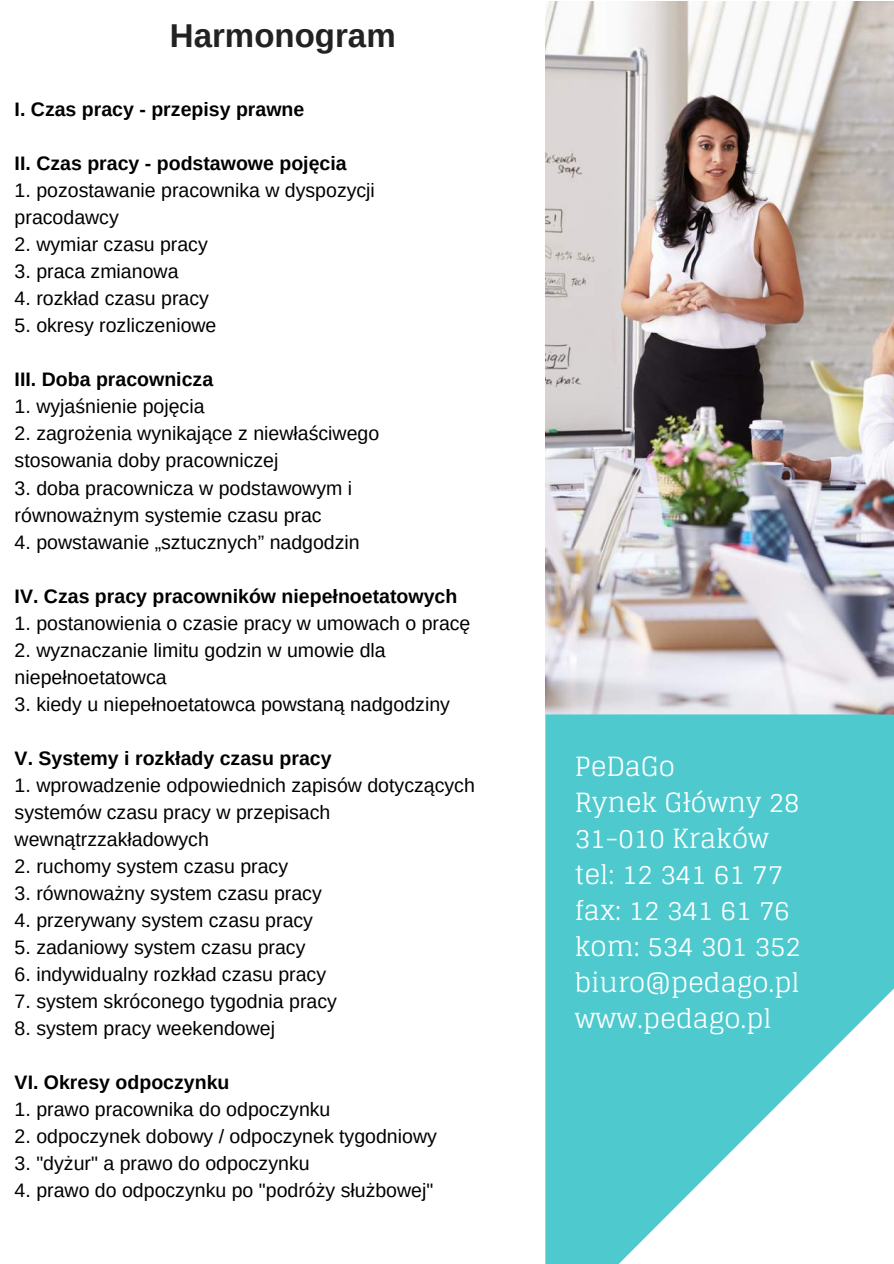
<style>
.page{position:relative;width:894px;height:1264px;background:#fff}
.page>*{position:absolute;margin:0;border:0;box-sizing:border-box;transform-origin:0 0}
.t1{font:700 33px "Arimo";color:#222}
.t2{font:26.55px/36px "Glegoo";color:#fff}
.t3{font:19.5px/27px "Arimo";color:#000}
.t4{font:700 19.5px "Arimo";color:#000}
</style>
<div class="page">
<img style="left:545px;top:1px;width:348px;height:713px">
<svg style="left:545px;top:714px;width:348px;height:549px;fill:#4ecace"></svg>
<h1 class="t1" style="left:170px;top:17px;width:227px">Harmonogram</h1>
<p class="t4" style="left:15px;top:98px;width:291px">I. Czas pracy - przepisy prawne</p>
<p class="t4" style="left:15px;top:152px;width:333px">II. Czas pracy - podstawowe pojęcia</p>
<p class="t3" style="left:15px;top:177px;width:362px">1. pozostawanie pracownika w dyspozycji pracodawcy</p>
<p class="t3" style="left:15px;top:231px;width:194px">2. wymiar czasu pracy</p>
<p class="t3" style="left:15px;top:258px;width:165px">3. praca zmianowa</p>
<p class="t3" style="left:15px;top:285px;width:196px">4. rozkład czasu pracy</p>
<p class="t3" style="left:15px;top:312px;width:203px">5. okresy rozliczeniowe</p>
<p class="t4" style="left:15px;top:369px;width:200px">III. Doba pracownicza</p>
<p class="t3" style="left:15px;top:393px;width:191px">1. wyjaśnienie pojęcia</p>
<p class="t3" style="left:15px;top:420px;width:366px">2. zagrożenia wynikające z niewłaściwego stosowania doby pracowniczej</p>
<p class="t3" style="left:15px;top:474px;width:339px">3. doba pracownicza w podstawowym i równoważnym systemie czasu prac</p>
<p class="t3" style="left:15px;top:528px;width:346px">4. powstawanie „sztucznych” nadgodzin</p>
<p class="t4" style="left:15px;top:585px;width:444px">IV. Czas pracy pracowników niepełnoetatowych</p>
<p class="t3" style="left:15px;top:609px;width:457px">1. postanowienia o czasie pracy w umowach o pracę</p>
<p class="t3" style="left:15px;top:636px;width:372px">2. wyznaczanie limitu godzin w umowie dla niepełnoetatowca</p>
<p class="t3" style="left:15px;top:690px;width:436px">3. kiedy u niepełnoetatowca powstaną nadgodziny</p>
<p class="t4" style="left:15px;top:747px;width:318px">V. Systemy i rozkłady czasu pracy</p>
<p class="t3" style="left:15px;top:771px;width:461px">1. wprowadzenie odpowiednich zapisów dotyczących systemów czasu pracy w przepisach wewnątrzzakładowych</p>
<p class="t3" style="left:15px;top:852px;width:275px">2. ruchomy system czasu pracy</p>
<p class="t3" style="left:15px;top:879px;width:308px">3. równoważny system czasu pracy</p>
<p class="t3" style="left:15px;top:906px;width:300px">4. przerywany system czasu pracy</p>
<p class="t3" style="left:15px;top:933px;width:292px">5. zadaniowy system czasu pracy</p>
<p class="t3" style="left:15px;top:960px;width:313px">6. indywidualny rozkład czasu pracy</p>
<p class="t3" style="left:15px;top:987px;width:324px">7. system skróconego tygodnia pracy</p>
<p class="t3" style="left:15px;top:1014px;width:262px">8. system pracy weekendowej</p>
<p class="t4" style="left:15px;top:1071px;width:216px">VI. Okresy odpoczynku</p>
<p class="t3" style="left:15px;top:1096px;width:317px">1. prawo pracownika do odpoczynku</p>
<p class="t3" style="left:15px;top:1123px;width:423px">2. odpoczynek dobowy / odpoczynek tygodniowy</p>
<p class="t3" style="left:15px;top:1150px;width:296px">3. "dyżur" a prawo do odpoczynku</p>
<p class="t3" style="left:15px;top:1177px;width:420px">4. prawo do odpoczynku po "podróży służbowej"</p>
<h2 class="t2" style="left:574px;top:748px;width:227px">PeDaGo<br>Rynek Główny 28<br>31-010 Kraków tel: 12 341 61 77 fax: 12 341 61 76 kom: 534 301 352 biuro@pedago.pl www.pedago.pl</h2>
</div>
